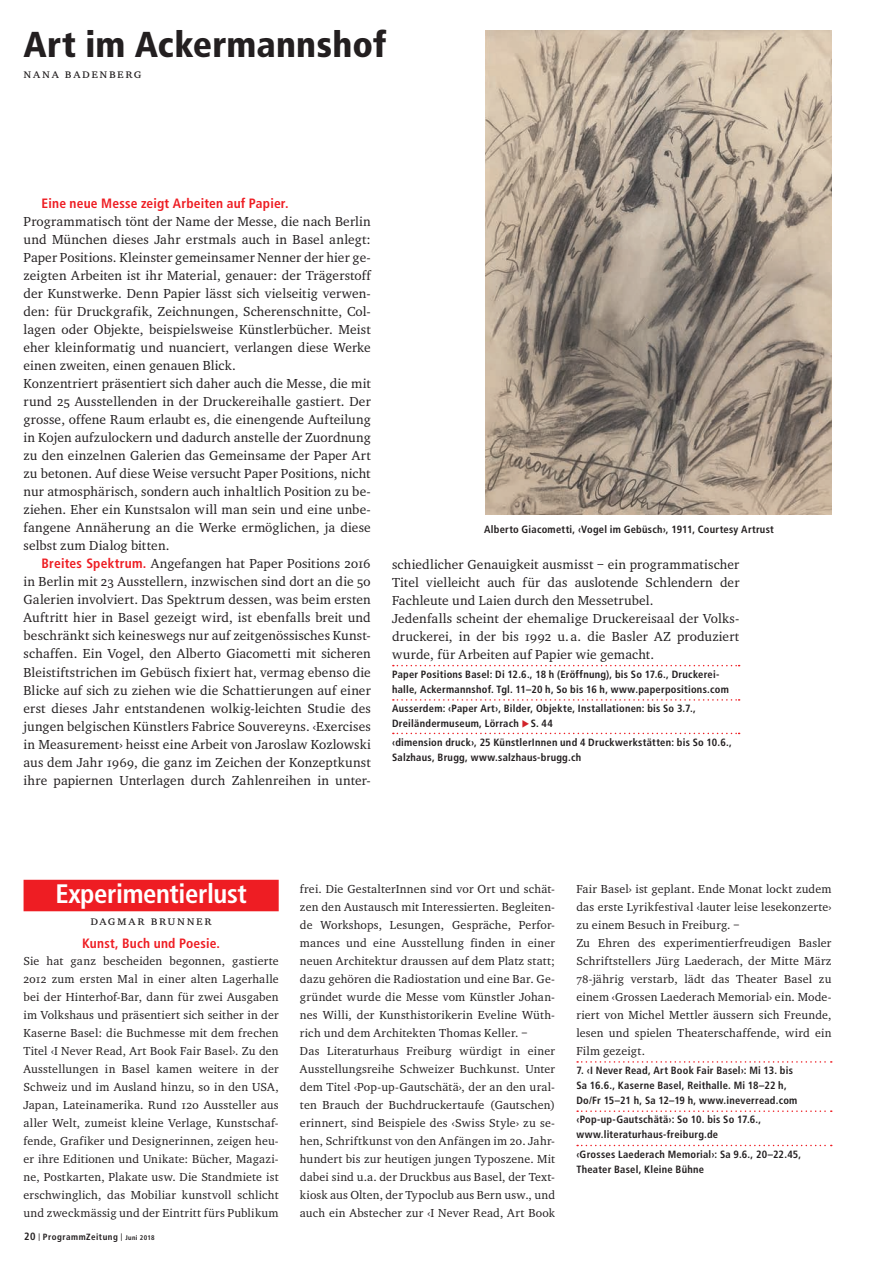
<style>
.page{position:relative;width:892px;height:1265px;background:#fff}
.page>*{position:absolute;margin:0;border:0;box-sizing:border-box;transform-origin:0 0}
.t1{font:900 condensed 36px "Frutiger";letter-spacing:.005em;color:#231f20}
.t2{font:700 condensed 26.7px "Frutiger LT Com";letter-spacing:-.015em;color:#fff}
.t3{font:13.5px/18px "Charter EF";letter-spacing:.01em;color:#231f20}
.t4{font:700 condensed 13.5px "Frutiger LT Com";letter-spacing:.015em;color:#ee1d23}
.t5{font:13.5px "Charter EF Regular SC";letter-spacing:.115em;color:#231f20}
.t6{font:12px/18px "Charter EF";letter-spacing:.015em;color:#231f20}
.t7{font:700 condensed 10.5px/15px "Frutiger LT Com";letter-spacing:.025em;color:#231f20}
.t8{font:700 condensed 9px "Frutiger LT Com";letter-spacing:.055em;color:#231f20}
.s1{font-family:"Charter EF Regular SC"}
.s2{font-family:"Frutiger LT Com";font-weight:700;font-stretch:condensed;color:#ee1d23}
.s3{color:#d1232a}
.s4{font-size:10.5px}
.s5{font-size:6.75px}
</style>
<div class="page">
<svg style="left:393px;top:664px;width:347px;height:2px"></svg>
<svg style="left:393px;top:699px;width:347px;height:1px"></svg>
<svg style="left:393px;top:732px;width:347px;height:2px"></svg>
<img style="left:485px;top:31px;width:346px;height:483px">
<div style="left:24px;top:879px;width:255px;height:32px;background:#ee1d23"></div>
<svg style="left:577px;top:1061px;width:255px;height:1px"></svg>
<svg style="left:577px;top:1110px;width:255px;height:1px"></svg>
<svg style="left:577px;top:1144px;width:255px;height:1px"></svg>
<h1 class="t1" style="left:24px;top:23px;width:364px">Art im Ackermannshof</h1>
<p class="t5" style="left:24px;top:65px;width:120px">nana badenberg</p>
<p class="t4" style="left:42px;top:195px;width:249px">Eine neue Messe zeigt Arbeiten auf Papier.</p>
<p class="t3" style="left:24px;top:212px;width:349px">Programmatisch tönt der Name der Messe, die nach Berlin und München dieses Jahr erstmals auch in Basel anlegt:<br>Paper Positions. Kleinster gemeinsamer Nenner der hier ge&shy;zeigten Arbeiten ist ihr Material, genauer: der Trägerstoff der Kunstwerke. Denn Papier lässt sich vielseitig verwen&shy;den: für Druckgrafik, Zeichnungen, Scherenschnitte, Col&shy;lagen oder Objekte, beispielsweise Künstlerbücher. Meist eher kleinformatig und nuanciert, verlangen diese Werke einen zweiten, einen genauen Blick.<br>Konzentriert präsentiert sich daher auch die Messe, die mit rund <span class="s1">25</span> Ausstellenden in der Druckereihalle gastiert. Der grosse, offene Raum erlaubt es, die einengende Aufteilung in Kojen aufzulockern und dadurch anstelle der Zuordnung zu den einzelnen Galerien das Gemeinsame der Paper Art zu betonen. Auf diese Weise versucht Paper Positions, nicht nur atmosphärisch, sondern auch inhaltlich Position zu be&shy;ziehen. Eher ein Kunstsalon will man sein und eine unbe&shy;fangene Annäherung an die Werke ermöglichen, ja diese selbst zum Dialog bitten.</p>
<p class="t3" style="left:24px;top:554px;width:349px;text-align:justify;text-indent:18px"><span class="s2">Breites Spektrum.</span> Angefangen hat Paper Positions <span class="s1">2016 </span>in Berlin mit <span class="s1">23</span> Ausstellern, inzwischen sind dort an die <span class="s1">50<br></span>Galerien involviert. Das Spektrum dessen, was beim ersten Auftritt hier in Basel gezeigt wird, ist ebenfalls breit und beschränkt sich keineswegs nur auf zeitgenössisches Kunst&shy;schaffen. Ein Vogel, den Alberto Giacometti mit sicheren Bleistiftstrichen im Gebüsch fixiert hat, vermag ebenso die Blicke auf sich zu ziehen wie die Schattierungen auf einer erst dieses Jahr entstandenen wolkig-leichten Studie des jungen belgischen Künstlers Fabrice Souvereyns. ‹Exercises in Measurement› heisst eine Arbeit von Jaroslaw Kozlowski aus dem Jahr <span class="s1">1969</span>, die ganz im Zeichen der Konzeptkunst ihre papiernen Unterlagen durch Zahlenreihen in unter-</p>
<p class="t3" style="left:392px;top:554px;width:349px">schiedlicher Genauigkeit ausmisst – ein programmatischer Titel vielleicht auch für das auslotende Schlendern der Fachleute und Laien durch den Messetrubel.<br>Jedenfalls scheint der ehemalige Druckereisaal der Volks&shy;druckerei, in der bis <span class="s1">1992</span> u.a. die Basler AZ produziert wurde, für Arbeiten auf Papier wie gemacht.</p>
<p class="t7" style="left:484px;top:521px;width:291px">Alberto Giacometti, ‹Vogel im Gebüsch›, 1911, Courtesy Artrust</p>
<p class="t7" style="left:392px;top:666px;width:338px">Paper Positions Basel: Di 12.6., 18 h (Eröffnung), bis So 17.6., Druckerei&shy;halle, Ackermannshof. Tgl. 11–20 h, So bis 16 h, www.paperpositions.com</p>
<p class="t7" style="left:392px;top:700px;width:305px">Ausserdem: ‹Paper Art›, Bilder, Objekte, Installationen: bis So 3.7.,<br>Dreiländermuseum, Lörrach <span class="s3">◆</span>S. 44</p>
<p class="t7" style="left:392px;top:734px;width:341px">‹dimension druck›, 25 KünstlerInnen und 4 Druckwerkstätten: bis So 10.6.,<br>Salzhaus, Brugg, www.salzhaus-brugg.ch</p>
<h2 class="t2" style="left:55px;top:877px;width:193px">Experimentierlust</h2>
<p class="t5" style="left:91px;top:912px;width:123px">dagmar brunner</p>
<p class="t4" style="left:82px;top:934px;width:140px">Kunst, Buch und Poesie.</p>
<p class="t6" style="left:24px;top:951px;width:257px;text-align:justify">Sie hat ganz bescheiden begonnen, gastierte <span class="s1">2012</span> zum ersten Mal in einer alten Lagerhalle bei der Hinterhof-Bar, dann für zwei Ausgaben im Volkshaus und präsentiert sich seither in der Kaserne Basel: die Buchmesse mit dem frechen Titel ‹I Never Read, Art Book Fair Basel›. Zu den Ausstellungen in Basel kamen weitere in der Schweiz und im Ausland hinzu, so in den USA, Japan, Lateinamerika. Rund <span class="s1">120</span> Aussteller aus aller Welt, zumeist kleine Verlage, Kunstschaf&shy;fende, Grafiker und Designerinnen, zeigen heu&shy;er ihre Editionen und Unikate: Bücher, Magazi&shy;ne, Postkarten, Plakate usw. Die Standmiete ist erschwinglich, das Mobiliar kunstvoll schlicht und zweckmässig und der Eintritt fürs Publikum</p>
<p class="t8" style="left:24px;top:1231px;width:132px"><span class="s4">20</span> <sup>|</sup> ProgrammZeitung <sup>|</sup> <span class="s5">Juni 2018</span></p>
<p class="t6" style="left:300px;top:879px;width:257px">frei. Die GestalterInnen sind vor Ort und schät&shy;zen den Austausch mit Interessierten. Begleiten&shy;de Workshops, Lesungen, Gespräche, Perfor&shy;mances und eine Ausstellung finden in einer neuen Architektur draussen auf dem Platz statt; dazu gehören die Radiostation und eine Bar. Ge&shy;gründet wurde die Messe vom Künstler Johan&shy;nes Willi, der Kunsthistorikerin Eveline Wüth&shy;rich und dem Architekten Thomas Keller. –<br>Das Literaturhaus Freiburg würdigt in einer Ausstellungsreihe Schweizer Buchkunst. Unter dem Titel ‹Pop-up-Gautschätä›, der an den ural&shy;ten Brauch der Buchdruckertaufe (Gautschen) erinnert, sind Beispiele des ‹Swiss Style› zu se&shy;hen, Schriftkunst von den Anfängen im <span class="s1">20</span>. Jahr&shy;hundert bis zur heutigen jungen Typoszene. Mit dabei sind u.a. der Druckbus aus Basel, der Text&shy;kiosk aus Olten, der Typoclub aus Bern usw., und auch ein Abstecher zur ‹I Never Read, Art Book</p>
<p class="t6" style="left:576px;top:879px;width:257px">Fair Basel› ist geplant. Ende Monat lockt zudem das erste Lyrikfestival ‹lauter leise lesekonzerte› zu einem Besuch in Freiburg. –<br>Zu Ehren des experimentierfreudigen Basler Schriftstellers Jürg Laederach, der Mitte März <span class="s1">78</span>-jährig verstarb, lädt das Theater Basel zu einem ‹Grossen Laederach Memorial› ein. Mode&shy;riert von Michel Mettler äussern sich Freunde, lesen und spielen Theaterschaffende, wird ein Film gezeigt.</p>
<p class="t7" style="left:576px;top:1062px;width:223px">7. ‹I Never Read, Art Book Fair Basel›: Mi 13. bis<br>Sa 16.6., Kaserne Basel, Reithalle. Mi 18–22 h,<br>Do/Fr 15–21 h, Sa 12–19 h, www.ineverread.com</p>
<p class="t7" style="left:576px;top:1111px;width:186px">‹Pop-up-Gautschätä›: So 10. bis So 17.6., www.literaturhaus-freiburg.de</p>
<p class="t7" style="left:576px;top:1146px;width:226px">‹Grosses Laederach Memorial›: Sa 9.6., 20–22.45,<br>Theater Basel, Kleine Bühne</p>
</div>
